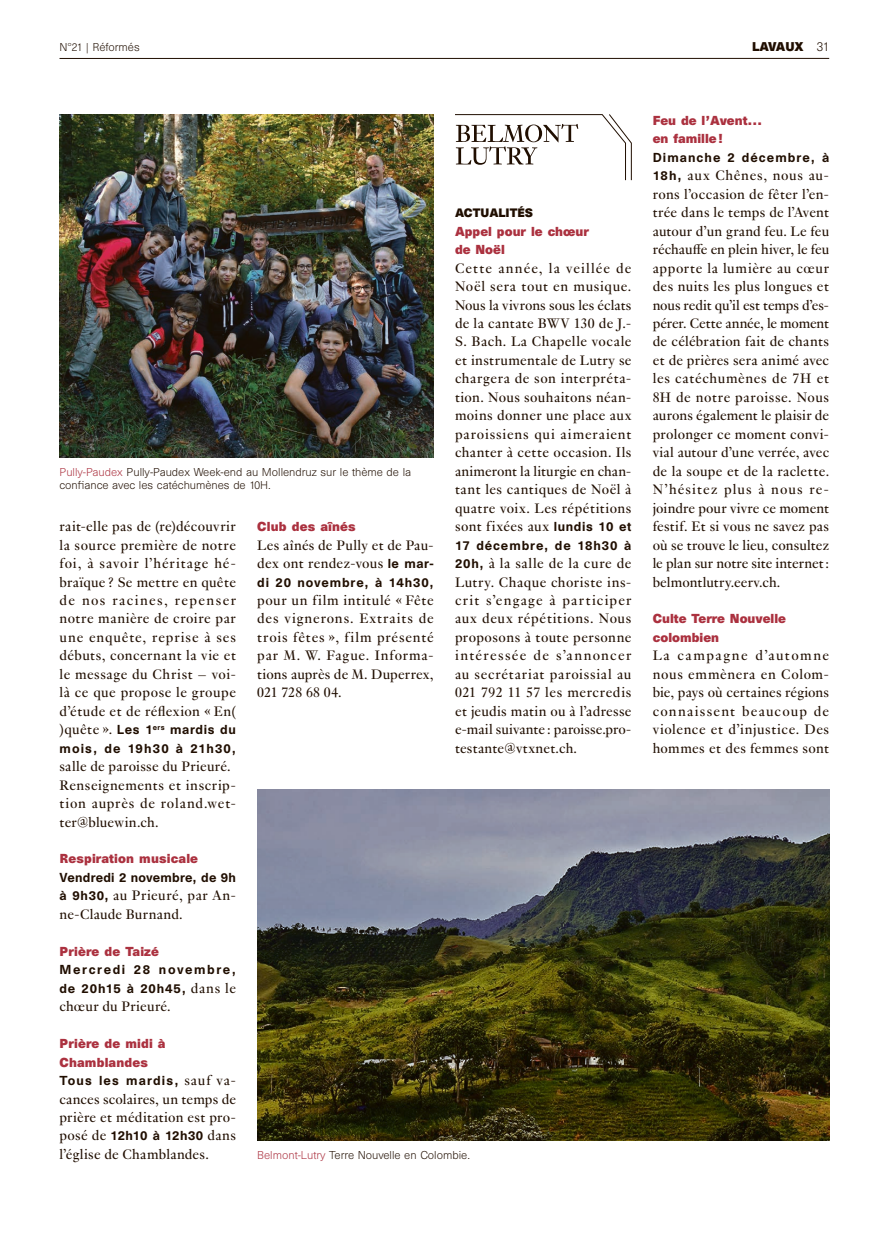
<style>
.page{position:relative;width:893px;height:1234px;background:#fff}
.page>*{position:absolute;margin:0;border:0;box-sizing:border-box;transform-origin:0 0}
.REF_Texte_indd{font:15px/18.5px "Genath";letter-spacing:.02em;color:#200e00;text-align:justify}
.REF_P2_Titre_indd{font:700 12px/18.5px "Unica SB";color:#ab313f}
.REF_Texte_indd-2{font:500 12px/18.5px "Unica SB";letter-spacing:.075em;color:#200e00}
.REF_Texte_indd-3{font:500 12px/18.5px "Unica SB";letter-spacing:.13em;color:#200e00}
.REF_Texte_indd-4{font:500 12px "Unica SB";letter-spacing:.02em;color:#200e00}
.REF_Texte_indd-5{font:500 12px "Unica SB";letter-spacing:.095em;color:#200e00}
.REF_Texte_indd-6{font:500 12px "Unica SB";letter-spacing:.01em;color:#200e00}
.t1{font:700 11.7px "Unica SB";letter-spacing:-.025em;color:#200e00}
.REF_P2_Rubriques_ind{font:700 11.25px "Unica SB";color:#200e00}
.REF_legendes_copyrig{font:300 10.5px/13.5px "Unica SB";color:#200e00}
.s1{font-weight:300;font-size:12px}
.s2{font-family:"Unica SB";font-weight:500;font-size:12px}
.s3{color:#ab313f}
.s4{font-family:"Genath";font-weight:400;font-size:15px}
</style>
<div class="page">
<hr style="left:60px;top:58px;width:769px;height:1px;background:#200e00">
<svg style="left:455px;top:114px;width:177px;height:66px"></svg>
<img style="left:60px;top:115px;width:374px;height:342px">
<img style="left:257px;top:789px;width:572px;height:351px">
<p class="REF_legendes_copyrig" style="left:60px;top:41px;width:82px">N°21 | Réformés</p>
<p class="t1" style="left:752px;top:39px;width:78px">LAVAUX <span class="s1">31</span></p>
<p class="REF_P2_Rubriques_ind" style="left:455px;top:206px;width:80px">ACTUALITÉS</p>
<p class="REF_P2_Titre_indd" style="left:455px;top:223px;width:135px">Appel pour le chœur</p>
<p class="REF_P2_Titre_indd" style="left:455px;top:241px;width:51px">de Noël</p>
<p class="REF_Texte_indd" style="left:455px;top:257px;width:178px">Cette année, la veillée de Noël sera tout en musique.<br>Nous la vivrons sous les éclats de la cantate BWV 130 de J.- S. Bach. La Chapelle vocale et instrumentale de Lutry se chargera de son interpréta&shy;tion. Nous souhaitons néan&shy;moins donner une place aux paroissiens qui aimeraient chanter à cette occasion. Ils animeront la liturgie en chan&shy;tant les cantiques de Noël à quatre voix. Les répétitions sont fixées aux <span class="s2">lundis 10 et</span></p>
<p class="REF_Texte_indd-2" style="left:455px;top:536px;width:178px">17 décembre, de 18h30 à</p>
<p class="REF_Texte_indd" style="left:455px;top:553px;width:178px"><span class="s2">20h,</span> à la salle de la cure de Lutry. Chaque choriste ins&shy;crit s’engage à participer aux deux répétitions. Nous proposons à toute personne intéressée de s’annoncer au secrétariat paroissial au 021 792 11 57 les mercredis et jeudis matin ou à l’adresse e-mail suivante : paroisse.pro&shy;testante@vtxnet.ch.</p>
<p class="REF_legendes_copyrig" style="left:60px;top:465px;width:353px"><span class="s3">Pully-Paudex</span> Pully-Paudex Week-end au Mollendruz sur le thème de la confiance avec les catéchumènes de 10H.</p>
<p class="REF_Texte_indd" style="left:60px;top:516px;width:178px">rait-elle pas de (re)découvrir la source première de notre foi, à savoir l’héritage hé&shy;braïque ? Se mettre en quête de nos racines, repenser notre manière de croire par une enquête, reprise à ses débuts, concernant la vie et le message du Christ – voi&shy;là ce que propose le groupe d’étude et de réflexion « En(</p>
<p class="REF_Texte_indd-2" style="left:60px;top:721px;width:178px"><span class="s4">)quête ».</span> Les 1<sup>ers</sup> mardis du mois, de 19h30 à 21h30,</p>
<p class="REF_Texte_indd" style="left:60px;top:756px;width:173px">salle de paroisse du Prieuré.</p>
<p class="REF_Texte_indd" style="left:60px;top:774px;width:178px">Renseignements et inscrip&shy;tion auprès de roland.wet&shy;ter@bluewin.ch.</p>
<p class="REF_P2_Titre_indd" style="left:60px;top:850px;width:140px">Respiration musicale</p>
<p class="REF_Texte_indd-4" style="left:60px;top:869px;width:178px">Vendredi 2 novembre, de 9h</p>
<p class="REF_Texte_indd" style="left:60px;top:885px;width:178px"><span class="s2">à 9h30,</span> au Prieuré, par An&shy;ne-Claude Burnand.</p>
<p class="REF_P2_Titre_indd" style="left:60px;top:943px;width:101px">Prière de Taizé</p>
<p class="REF_Texte_indd-3" style="left:60px;top:961px;width:178px">Mercredi 28 novembre, de 20h15 à 20h45, <span class="s4">dans le</span></p>
<p class="REF_Texte_indd" style="left:60px;top:995px;width:113px">chœur du Prieuré.</p>
<p class="REF_P2_Titre_indd" style="left:60px;top:1035px;width:108px">Prière de midi à<br>Chamblandes</p>
<p class="REF_Texte_indd-5" style="left:60px;top:1072px;width:178px">Tous les mardis, <span class="s4">sauf va-</span></p>
<p class="REF_Texte_indd" style="left:60px;top:1088px;width:178px">cances scolaires, un temps de prière et méditation est pro-</p>
<p class="REF_Texte_indd-6" style="left:60px;top:1128px;width:178px"><span class="s4">posé de</span> 12h10 à 12h30 <span class="s4">dans</span></p>
<p class="REF_Texte_indd" style="left:60px;top:1143px;width:151px">l’église de Chamblandes.</p>
<p class="REF_P2_Titre_indd" style="left:257px;top:518px;width:100px">Club des aînés</p>
<p class="REF_Texte_indd" style="left:257px;top:534px;width:178px">Les aînés de Pully et de Pau&shy;dex ont rendez-vous <span class="s2">le mar-</span></p>
<p class="REF_Texte_indd-2" style="left:257px;top:573px;width:178px">di 20 novembre, à 14h30,</p>
<p class="REF_Texte_indd" style="left:257px;top:589px;width:178px">pour un film intitulé « Fête des vignerons. Extraits de trois fêtes », film présenté par M. W. Fague. Informa&shy;tions auprès de M. Duperrex, 021 728 68 04.</p>
<p class="REF_legendes_copyrig" style="left:257px;top:1148px;width:214px"><span class="s3">Belmont-Lutry</span> Terre Nouvelle en Colombie.</p>
<p class="REF_P2_Titre_indd" style="left:653px;top:112px;width:111px">Feu de l’Avent…</p>
<p class="REF_P2_Titre_indd" style="left:653px;top:131px;width:72px">en famille!</p>
<p class="REF_Texte_indd-2" style="left:653px;top:149px;width:178px">Dimanche 2 décembre, à</p>
<p class="REF_Texte_indd" style="left:653px;top:165px;width:178px"><span class="s2">18h,</span> aux Chênes, nous au&shy;rons l’occasion de fêter l’en&shy;trée dans le temps de l’Avent autour d’un grand feu. Le feu réchauffe en plein hiver, le feu apporte la lumière au cœur des nuits les plus longues et nous redit qu’il est temps d’es&shy;pérer. Cette année, le moment de célébration fait de chants et de prières sera animé avec les catéchumènes de 7H et 8H de notre paroisse. Nous aurons également le plaisir de prolonger ce moment convi&shy;vial autour d’une verrée, avec de la soupe et de la raclette.<br>N’hésitez plus à nous re&shy;joindre pour vivre ce moment festif. Et si vous ne savez pas où se trouve le lieu, consultez le plan sur notre site internet : belmontlutry.eerv.ch.</p>
<p class="REF_P2_Titre_indd" style="left:653px;top:610px;width:135px">Culte Terre Nouvelle</p>
<p class="REF_P2_Titre_indd" style="left:653px;top:629px;width:68px">colombien</p>
<p class="REF_Texte_indd" style="left:653px;top:645px;width:178px">La campagne d’automne nous emmènera en Colom&shy;bie, pays où certaines régions connaissent beaucoup de violence et d’injustice. Des hommes et des femmes sont</p>
</div>
